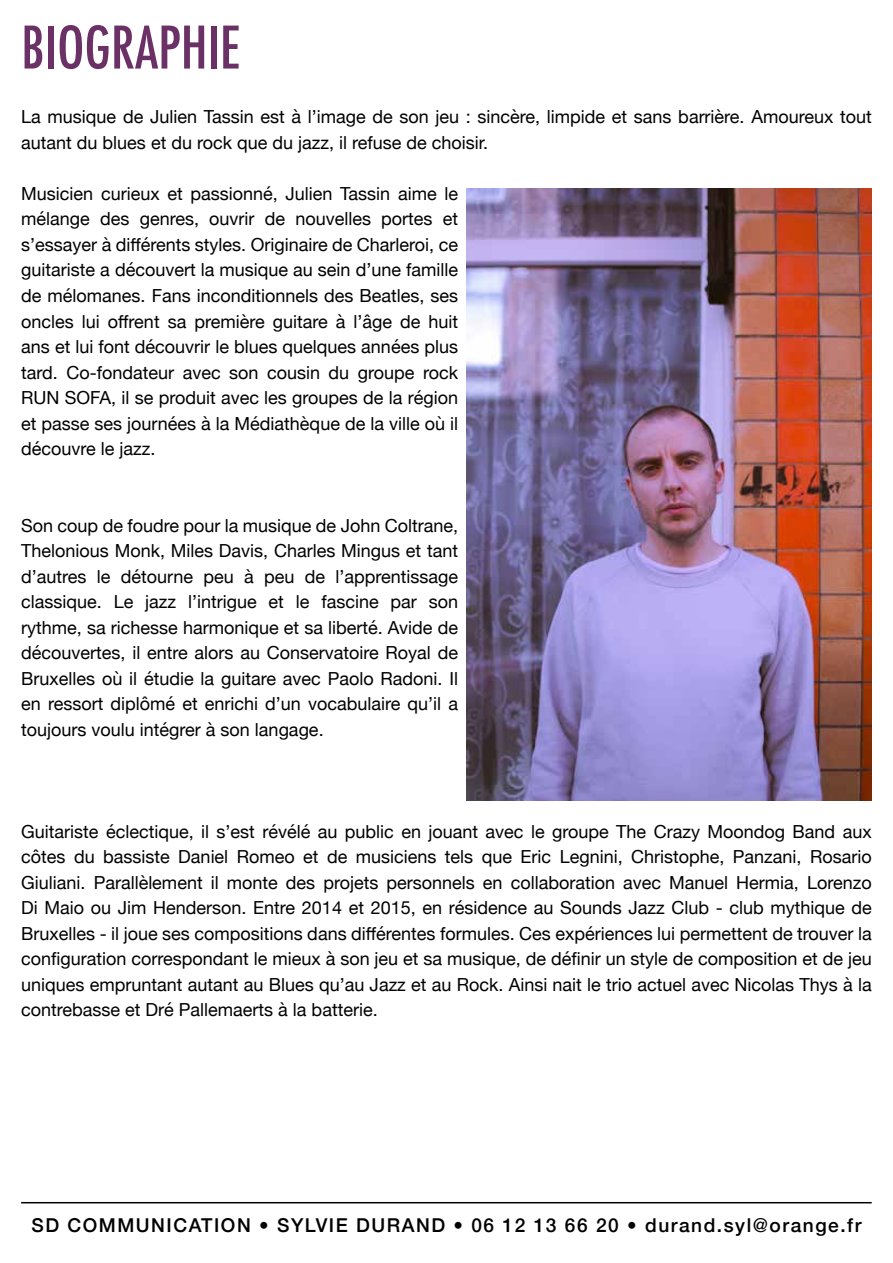
<style>
.page{position:relative;width:893px;height:1263px;background:#fff}
.page>*{position:absolute;margin:0;border:0;box-sizing:border-box;transform-origin:0 0}
.t1{font:500 condensed 57px "Futura";color:#6b3065}
.t2{font:500 19.05px "Helvetica Neue";letter-spacing:.08em;color:#000}
.t3{font:18px/25.5px "Helvetica Neue";color:#000;text-align:justify}
</style>
<div class="page">
<img style="left:467px;top:189px;width:405px;height:611px">
<hr style="left:21px;top:1202px;width:851px;height:1px;background:#000">
<h1 class="t1" style="left:21px;top:11px;width:221px">BIOGRAPHIE</h1>
<p class="t3" style="left:21px;top:105px;width:852px">La musique de Julien Tassin est à l’image de son jeu : sincère, limpide et sans barrière. Amoureux tout autant du blues et du rock que du jazz, il refuse de choisir.</p>
<p class="t3" style="left:21px;top:182px;width:438px">Musicien curieux et passionné, Julien Tassin aime le mélange des genres, ouvrir de nouvelles portes et s’essayer à différents styles. Originaire de Charleroi, ce guitariste a découvert la musique au sein d’une famille de mélomanes. Fans inconditionnels des Beatles, ses oncles lui offrent sa première guitare à l’âge de huit ans et lui font découvrir le blues quelques années plus tard. Co-fondateur avec son cousin du groupe rock RUN SOFA, il se produit avec les groupes de la région et passe ses journées à la Médiathèque de la ville où il découvre le jazz.</p>
<p class="t3" style="left:21px;top:513px;width:438px">Son coup de foudre pour la musique de John Coltrane, Thelonious Monk, Miles Davis, Charles Mingus et tant d’autres le détourne peu à peu de l’apprentissage classique. Le jazz l’intrigue et le fascine par son rythme, sa richesse harmonique et sa liberté. Avide de découvertes, il entre alors au Conservatoire Royal de Bruxelles où il étudie la guitare avec Paolo Radoni. Il en ressort diplômé et enrichi d’un vocabulaire qu’il a toujours voulu intégrer à son langage.</p>
<p class="t3" style="left:21px;top:819px;width:852px">Guitariste éclectique, il s’est révélé au public en jouant avec le groupe The Crazy Moondog Band aux côtes du bassiste Daniel Romeo et de musiciens tels que Eric Legnini, Christophe, Panzani, Rosario Giuliani. Parallèlement il monte des projets personnels en collaboration avec Manuel Hermia, Lorenzo Di Maio ou Jim Henderson. Entre 2014 et 2015, en résidence au Sounds Jazz Club - club mythique de Bruxelles - il joue ses compositions dans différentes formules. Ces expériences lui permettent de trouver la configuration correspondant le mieux à son jeu et sa musique, de définir un style de composition et de jeu uniques empruntant autant au Blues qu’au Jazz et au Rock. Ainsi nait le trio actuel avec Nicolas Thys à la contrebasse et Dré Pallemaerts à la batterie.</p>
<p class="t2" style="left:31px;top:1210px;width:831px">SD COMMUNICATION • SYLVIE DURAND • 06 12 13 66 20 • durand.syl@orange.fr</p>
</div>
